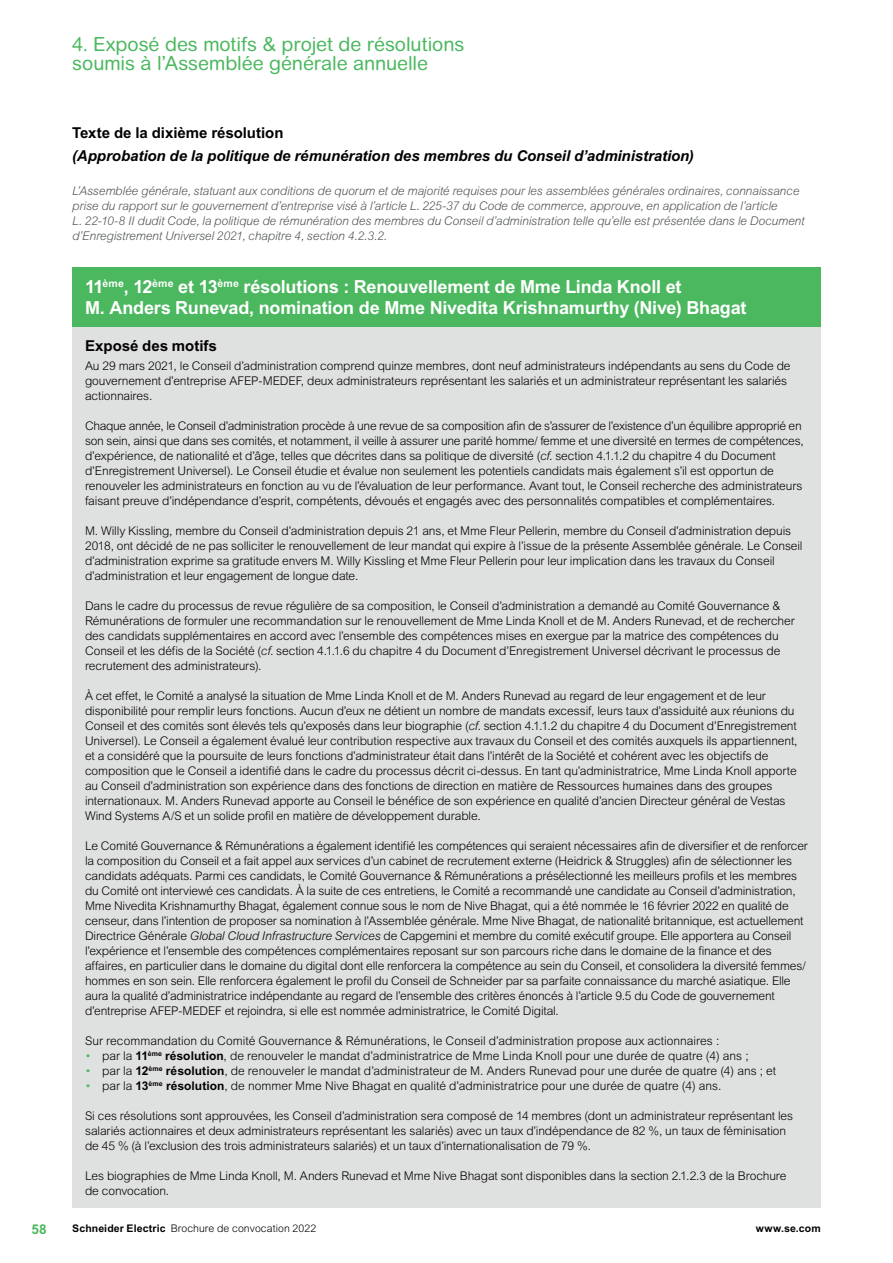
<style>
.page{position:relative;width:893px;height:1263px;background:#fff}
.page>*{position:absolute;margin:0;border:0;box-sizing:border-box;transform-origin:0 0}
.t1{font:19.5px/19.5px "Arial Rounded MT Pro";color:#4bb85f}
.t2{font:700 18px/21px "Arial MT Std";letter-spacing:-.01em;color:#fff}
.t3{font:italic 700 15px "Arial MT Std";letter-spacing:-.005em;color:#040000}
.t4{font:700 15px "Arial MT Std";letter-spacing:-.005em;color:#040000}
.t5{font:700 13.5px "Arial MT Std";color:#4bb85f}
.t6{font:300 12px/15px "Arial MT Std";letter-spacing:-.01em;color:#040000}
.t7{font:italic 300 12px/15px "Arial MT Std";letter-spacing:-.01em;color:#505457}
.t8{font:300 10.5px "Arial MT Std";letter-spacing:.01em;color:#040000}
.t9{font:700 10.5px "Arial MT Std";letter-spacing:.015em;color:#040000}
.s1{font-style:italic}
.s2{color:#4bb85f}
.s3{font-weight:700}
</style>
<div class="page">
<div style="left:72px;top:268px;width:749px;height:59px;background:#4bb85f"></div>
<div style="left:72px;top:327px;width:749px;height:881px;background:#dfe1e1"></div>
<h1 class="t1" style="left:72px;top:36px;width:394px">4. Exposé des motifs &amp; projet de résolutions soumis à l’Assemblée générale annuelle</h1>
<p class="t4" style="left:72px;top:128px;width:213px">Texte de la dixième résolution</p>
<p class="t3" style="left:72px;top:150px;width:623px">(Approbation de la politique de rémunération des membres du Conseil d’administration)</p>
<p class="t7" style="left:72px;top:185px;width:734px">L’Assemblée générale, statuant aux conditions de quorum et de majorité requises pour les assemblées générales ordinaires, connaissance prise du rapport sur le gouvernement d’entreprise visé à l’article L. 225-37 du Code de commerce, approuve, en application de l’article<br>L. 22-10-8 II dudit Code, la politique de rémunération des membres du Conseil d’administration telle qu’elle est présentée dans le Document d’Enregistrement Universel 2021, chapitre 4, section 4.2.3.2.</p>
<h2 class="t2" style="left:85px;top:279px;width:663px">11<sup>ème</sup>, 12<sup>ème</sup> et 13<sup>ème</sup> résolutions : Renouvellement de Mme Linda Knoll et<br>M. Anders Runevad, nomination de Mme Nivedita Krishnamurthy (Nive) Bhagat</h2>
<p class="t4" style="left:85px;top:340px;width:133px">Exposé des motifs</p>
<p class="t6" style="left:85px;top:360px;width:707px">Au 29 mars 2021, le Conseil d’administration comprend quinze membres, dont neuf administrateurs indépendants au sens du Code de gouvernement d’entreprise AFEP-MEDEF, deux administrateurs représentant les salariés et un administrateur représentant les salariés actionnaires.</p>
<p class="t6" style="left:85px;top:420px;width:720px">Chaque année, le Conseil d’administration procède à une revue de sa composition afin de s’assurer de l’existence d’un équilibre approprié en son sein, ainsi que dans ses comités, et notamment, il veille à assurer une parité homme/ femme et une diversité en termes de compétences, d’expérience, de nationalité et d’âge, telles que décrites dans sa politique de diversité (<span class="s1">cf.</span> section 4.1.1.2 du chapitre 4 du Document d’Enregistrement Universel). Le Conseil étudie et évalue non seulement les potentiels candidats mais également s’il est opportun de renouveler les administrateurs en fonction au vu de l’évaluation de leur performance. Avant tout, le Conseil recherche des administrateurs faisant preuve d’indépendance d’esprit, compétents, dévoués et engagés avec des personnalités compatibles et complémentaires.</p>
<p class="t6" style="left:85px;top:525px;width:719px">M. Willy Kissling, membre du Conseil d’administration depuis 21 ans, et Mme Fleur Pellerin, membre du Conseil d’administration depuis 2018, ont décidé de ne pas solliciter le renouvellement de leur mandat qui expire à l’issue de la présente Assemblée générale. Le Conseil d’administration exprime sa gratitude envers M. Willy Kissling et Mme Fleur Pellerin pour leur implication dans les travaux du Conseil d’administration et leur engagement de longue date.</p>
<p class="t6" style="left:85px;top:600px;width:711px">Dans le cadre du processus de revue régulière de sa composition, le Conseil d’administration a demandé au Comité Gouvernance &amp; Rémunérations de formuler une recommandation sur le renouvellement de Mme Linda Knoll et de M. Anders Runevad, et de rechercher des candidats supplémentaires en accord avec l’ensemble des compétences mises en exergue par la matrice des compétences du Conseil et les défis de la Société (<span class="s1">cf.</span> section 4.1.1.6 du chapitre 4 du Document d’Enregistrement Universel décrivant le processus de recrutement des administrateurs).</p>
<p class="t6" style="left:85px;top:690px;width:714px">À cet effet, le Comité a analysé la situation de Mme Linda Knoll et de M. Anders Runevad au regard de leur engagement et de leur disponibilité pour remplir leurs fonctions. Aucun d’eux ne détient un nombre de mandats excessif, leurs taux d’assiduité aux réunions du Conseil et des comités sont élevés tels qu’exposés dans leur biographie (<span class="s1">cf.</span> section 4.1.1.2 du chapitre 4 du Document d’Enregistrement Universel). Le Conseil a également évalué leur contribution respective aux travaux du Conseil et des comités auxquels ils appartiennent, et a considéré que la poursuite de leurs fonctions d’administrateur était dans l’intérêt de la Société et cohérent avec les objectifs de composition que le Conseil a identifié dans le cadre du processus décrit ci-dessus. En tant qu’administratrice, Mme Linda Knoll apporte au Conseil d’administration son expérience dans des fonctions de direction en matière de Ressources humaines dans des groupes internationaux. M. Anders Runevad apporte au Conseil le bénéfice de son expérience en qualité d’ancien Directeur général de Vestas Wind Systems A/S et un solide profil en matière de développement durable.</p>
<p class="t6" style="left:85px;top:840px;width:724px">Le Comité Gouvernance &amp; Rémunérations a également identifié les compétences qui seraient nécessaires afin de diversifier et de renforcer la composition du Conseil et a fait appel aux services d’un cabinet de recrutement externe (Heidrick &amp; Struggles) afin de sélectionner les candidats adéquats. Parmi ces candidats, le Comité Gouvernance &amp; Rémunérations a présélectionné les meilleurs profils et les membres du Comité ont interviewé ces candidats. À la suite de ces entretiens, le Comité a recommandé une candidate au Conseil d’administration, Mme Nivedita Krishnamurthy Bhagat, également connue sous le nom de Nive Bhagat, qui a été nommée le 16 février 2022 en qualité de censeur, dans l’intention de proposer sa nomination à l’Assemblée générale. Mme Nive Bhagat, de nationalité britannique, est actuellement Directrice Générale <span class="s1">Global Cloud Infrastructure Services</span> de Capgemini et membre du comité exécutif groupe. Elle apportera au Conseil l’expérience et l’ensemble des compétences complémentaires reposant sur son parcours riche dans le domaine de la finance et des affaires, en particulier dans le domaine du digital dont elle renforcera la compétence au sein du Conseil, et consolidera la diversité femmes/ hommes en son sein. Elle renforcera également le profil du Conseil de Schneider par sa parfaite connaissance du marché asiatique. Elle aura la qualité d’administratrice indépendante au regard de l’ensemble des critères énoncés à l’article 9.5 du Code de gouvernement d’entreprise AFEP-MEDEF et rejoindra, si elle est nommée administratrice, le Comité Digital.</p>
<p class="t6" style="left:85px;top:1035px;width:636px">Sur recommandation du Comité Gouvernance &amp; Rémunérations, le Conseil d’administration propose aux actionnaires :</p>
<p class="t6" style="left:85px;top:1050px;width:665px"><span class="s2">•</span> par la <span class="s3">11</span><sup>ème</sup> <span class="s3">résolution</span>, de renouveler le mandat d’administratrice de Mme Linda Knoll pour une durée de quatre (4) ans ;</p>
<p class="t6" style="left:85px;top:1065px;width:693px"><span class="s2">•</span> par la <span class="s3">12</span><sup>ème</sup> <span class="s3">résolution</span>, de renouveler le mandat d’administrateur de M. Anders Runevad pour une durée de quatre (4) ans ; et</p>
<p class="t6" style="left:85px;top:1080px;width:638px"><span class="s2">•</span> par la <span class="s3">13</span><sup>ème</sup> <span class="s3">résolution</span>, de nommer Mme Nive Bhagat en qualité d’administratrice pour une durée de quatre (4) ans.</p>
<p class="t6" style="left:85px;top:1110px;width:710px">Si ces résolutions sont approuvées, les Conseil d’administration sera composé de 14 membres (dont un administrateur représentant les salariés actionnaires et deux administrateurs représentant les salariés) avec un taux d’indépendance de 82 %, un taux de féminisation de 45 % (à l’exclusion des trois administrateurs salariés) et un taux d’internationalisation de 79 %.</p>
<p class="t6" style="left:85px;top:1170px;width:703px">Les biographies de Mme Linda Knoll, M. Anders Runevad et Mme Nive Bhagat sont disponibles dans la section 2.1.2.3 de la Brochure de convocation.</p>
<p class="t5" style="left:32px;top:1225px;width:17px">58</p>
<p class="t8" style="left:72px;top:1225px;width:246px"><span class="s3">Schneider Electric</span> Brochure de convocation 2022</p>
<p class="t9" style="left:756px;top:1225px;width:66px">www.se.com</p>
</div>
